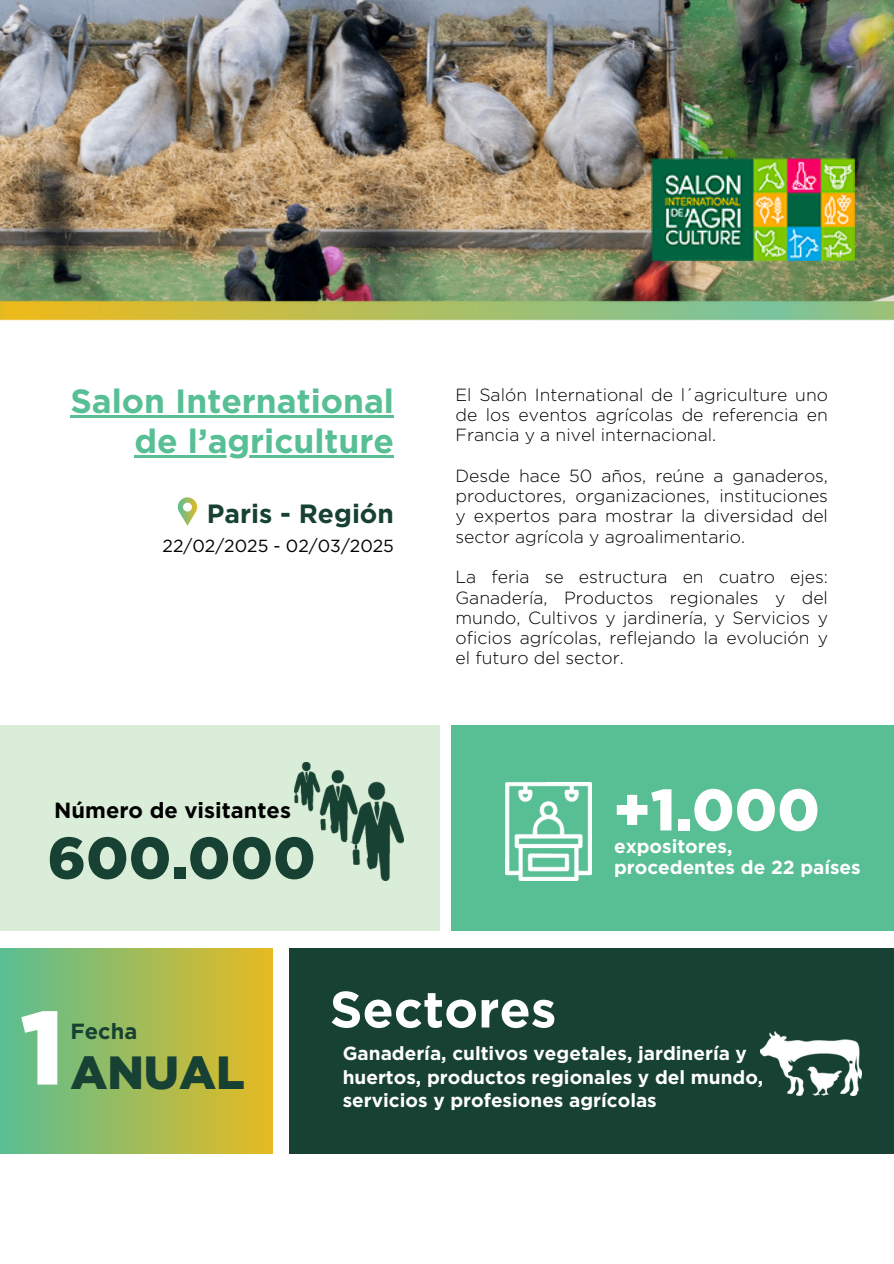
<style>
.page{position:relative;width:894px;height:1264px;background:#fff}
.page>*{position:absolute;margin:0;border:0;box-sizing:border-box;transform-origin:0 0}
.t1{font:900 104.1px "Gotham";color:#fff}
.t2{font:900 58.35px "Gotham";color:#174132}
.t3{font:900 58.35px "Gotham";color:#fff}
.t4{font:700 51px "Gotham";color:#fff}
.t5{font:900 46.5px "Gotham";color:#174132}
.t6{font:700 33.6px "Gotham";color:#57bf93}
.t7{font:700 26.4px "Gotham";color:#174132}
.t8{font:700 21.9px "Gotham";color:#000}
.t9{font:700 21.9px "Gotham";color:#174132}
.t10{font:700 18.9px/21.9px "Gotham";color:#fff}
.t11{font:300 17.55px/20.2px "Gotham";color:#000;text-align:justify}
.t12{font:17.4px "Gotham";color:#000}
</style>
<div class="page">
<img style="left:0;top:0;width:893px;height:300px">
<img style="left:651px;top:158px;width:202px;height:103px">
<img style="left:0;top:300px;width:893px;height:20px">
<div style="left:451px;top:725px;width:442px;height:205px;background:#58be94"></div>
<div style="left:0;top:725px;width:440px;height:205px;background:#daedd9"></div>
<div style="left:289px;top:948px;width:604px;height:205px;background:#174132"></div>
<div style="left:0;top:948px;width:272px;height:205px;background:linear-gradient(to right,#5abe93,#e6ba23)"></div>
<img style="left:294px;top:762px;width:109px;height:118px">
<img style="left:505px;top:782px;width:86px;height:98px">
<img style="left:760px;top:1031px;width:101px;height:64px">
<hr style="left:70px;top:416px;width:324px;height:2px;background:#57bf93">
<hr style="left:135px;top:455px;width:259px;height:2px;background:#57bf93">
<svg style="left:177px;top:497px;width:21px;height:29px"></svg>
<p class="t6" style="left:70px;top:381px;width:325px">Salon International</p>
<p class="t6" style="left:135px;top:420px;width:261px">de l’agriculture</p>
<h6 class="t7" style="left:207px;top:497px;width:189px">Paris - Región</h6>
<h2 class="t12" style="left:163px;top:535px;width:233px">22/02/2025 - 02/03/2025</h2>
<p class="t8" style="left:54px;top:796px;width:238px">Número de visitantes</p>
<h6 class="t2" style="left:47px;top:822px;width:270px">600.000</h6>
<p class="t11" style="left:455px;top:384px;width:374px">El Salón International de l´agriculture uno de los eventos agrícolas de referencia en Francia y a nivel internacional.</p>
<p class="t11" style="left:455px;top:465px;width:374px">Desde hace 50 años, reúne a ganaderos, productores, organizaciones, instituciones y expertos para mostrar la diversidad del sector agrícola y agroalimentario.</p>
<p class="t11" style="left:455px;top:567px;width:374px">La feria se estructura en cuatro ejes:<br>Ganadería, Productos regionales y del mundo, Cultivos y jardinería, y Servicios y oficios agrícolas, reflejando la evolución y el futuro del sector.</p>
<h1 class="t3" style="left:613px;top:774px;width:208px">+1.000</h1>
<p class="t10" style="left:614px;top:834px;width:248px">expositores,<br>procedentes de 22 países</p>
<p class="t1" style="left:20px;top:984px;width:45px">1</p>
<h1 class="t9" style="left:70px;top:1017px;width:68px">Fecha</h1>
<p class="t5" style="left:70px;top:1044px;width:176px">ANUAL</p>
<p class="t4" style="left:330px;top:978px;width:228px">Sectores</p>
<p class="t10" style="left:342px;top:1042px;width:405px">Ganadería, cultivos vegetales, jardinería y</p>
<h4 class="t10" style="left:342px;top:1066px;width:422px">huertos, productos regionales y del mundo,</h4>
<h5 class="t10" style="left:342px;top:1089px;width:315px">servicios y profesiones agrícolas</h5>
</div>
